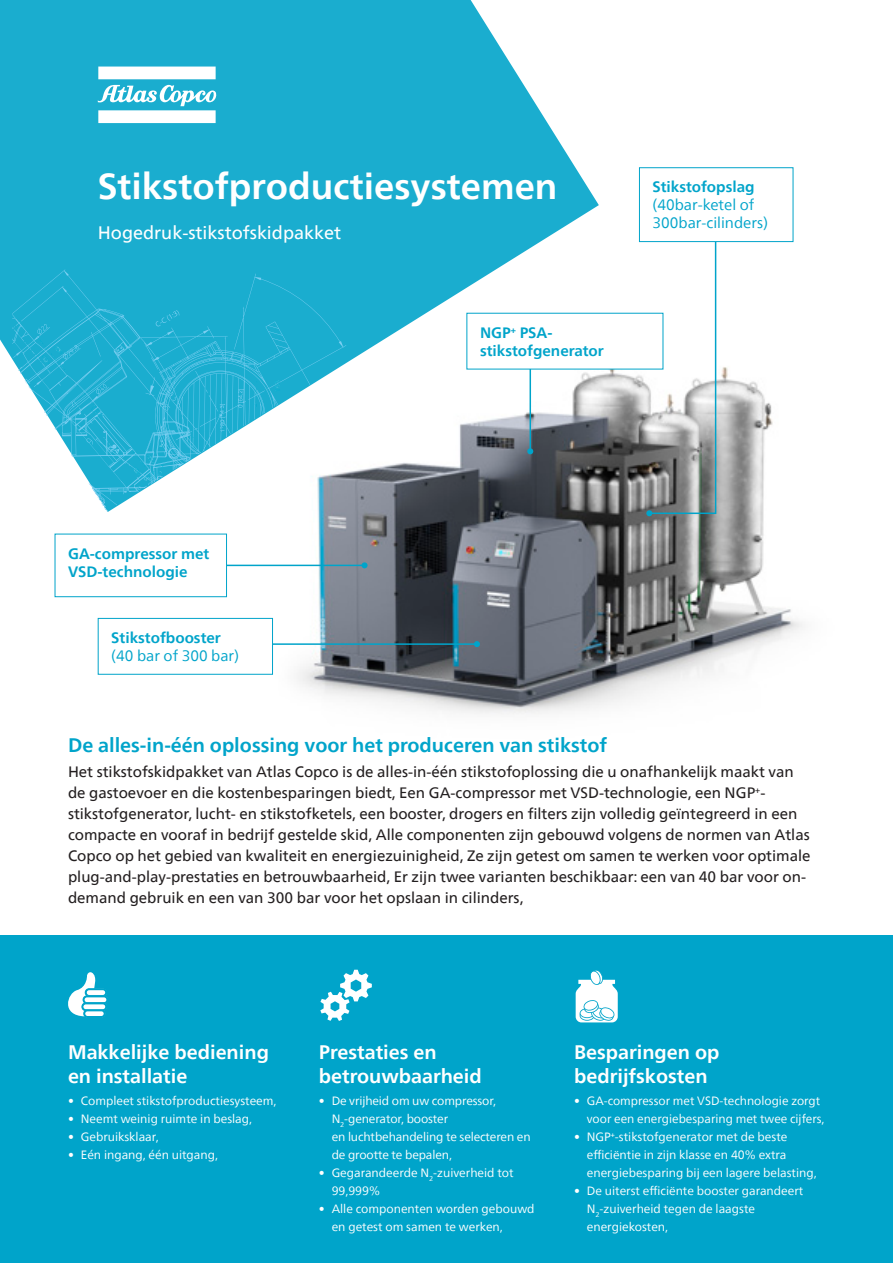
<style>
.page{position:relative;width:893px;height:1263px;background:#fff}
.page>*{position:absolute;margin:0;border:0;box-sizing:border-box;transform-origin:0 0}
.t1{font:700 36px "Neue Frutiger World";color:#fff}
.t2{font:700 19.5px/23.4px "Neue Frutiger World";color:#fff}
.t3{font:700 19.5px "Neue Frutiger World";color:#00a4ca}
.t4{font:18px "Neue Frutiger World";color:#fff}
.t5{font:15px/21px "Neue Frutiger World";color:#231f20}
.t6{font:700 15px/18px "Neue Frutiger World";color:#00a4ca}
.t7{font:15px/18px "Neue Frutiger World";color:#00a4ca}
.t8{font:12px/18px "Neue Frutiger World";color:#fff}
</style>
<div class="page">
<img style="left:264px;top:367px;width:539px;height:348px">
<svg style="left:0;top:0;width:599px;height:512px;fill:#1aadcf"></svg>
<div style="left:12px;top:269px;width:334px;height:165px;background:#1aadcf"></div>
<svg style="left:12px;top:310px;width:326px;height:202px"></svg>
<img style="left:190px;top:367px;width:3px;height:71px">
<img style="left:37px;top:337px;width:29px;height:34px">
<img style="left:254px;top:380px;width:26px;height:27px">
<img style="left:84px;top:393px;width:19px;height:23px">
<img style="left:133px;top:445px;width:30px;height:23px">
<svg style="left:98px;top:67px;width:118px;height:12px"></svg>
<svg style="left:98px;top:85px;width:118px;height:38px"></svg>
<div style="left:0;top:935px;width:893px;height:328px;background:#00a4ca"></div>
<svg style="left:320px;top:970px;width:52px;height:51px"></svg>
<svg style="left:576px;top:970px;width:42px;height:52px"></svg>
<svg style="left:68px;top:972px;width:40px;height:46px"></svg>
<hr style="left:155px;top:565px;width:210px;height:1px;background:#00a4ca">
<svg style="left:362px;top:562px;width:6px;height:6px"></svg>
<hr style="left:268px;top:643px;width:209px;height:2px;background:#00a4ca">
<svg style="left:474px;top:641px;width:6px;height:6px"></svg>
<hr style="left:529px;top:321px;width:2px;height:130px;background:#00a4ca">
<svg style="left:527px;top:448px;width:6px;height:6px"></svg>
<svg style="left:646px;top:242px;width:71px;height:274px"></svg>
<div style="left:55px;top:534px;width:172px;height:63px;background:#fff"></div>
<div style="left:55px;top:534px;width:172px;height:63px;border:1px solid #00a4ca"></div>
<div style="left:98px;top:618px;width:174px;height:56px;background:#fff"></div>
<div style="left:98px;top:618px;width:175px;height:57px;border:1px solid #00a4ca"></div>
<div style="left:467px;top:313px;width:196px;height:56px;background:#fff"></div>
<div style="left:639px;top:167px;width:154px;height:75px;border:1px solid #00a4ca"></div>
<h1 class="t1" style="left:98px;top:154px;width:461px">Stikstofproductiesystemen</h1>
<p class="t4" style="left:98px;top:219px;width:245px">Hogedruk-stikstofskidpakket</p>
<p class="t6" style="left:480px;top:323px;width:125px">NGP<sup>+</sup> PSA&shy;stikstofgenerator</p>
<p class="t6" style="left:653px;top:178px;width:103px">Stikstofopslag</p>
<p class="t7" style="left:653px;top:196px;width:117px">(40bar-ketel of<br>300bar-cilinders)</p>
<p class="t6" style="left:68px;top:544px;width:143px">GA-compressor met<br>VSD-technologie</p>
<p class="t6" style="left:111px;top:629px;width:111px">Stikstofbooster</p>
<p class="t7" style="left:111px;top:647px;width:129px">(40 bar of 300 bar)</p>
<h2 class="t3" style="left:68px;top:728px;width:541px">De alles-in-één oplossing voor het produceren van stikstof</h2>
<p class="t5" style="left:68px;top:762px;width:744px">Het stikstofskidpakket van Atlas Copco is de alles-in-één stikstofoplossing die u onafhankelijk maakt van de gastoevoer en die kostenbesparingen biedt, Een GA-compressor met VSD-technologie, een NGP<sup>+</sup>- stikstofgenerator, lucht- en stikstofketels, een booster, drogers en filters zijn volledig geïntegreerd in een compacte en vooraf in bedrijf gestelde skid, Alle componenten zijn gebouwd volgens de normen van Atlas Copco op het gebied van kwaliteit en energiezuinigheid, Ze zijn getest om samen te werken voor optimale plug-and-play-prestaties en betrouwbaarheid, Er zijn twee varianten beschikbaar: een van 40 bar voor on&shy;demand gebruik en een van 300 bar voor het opslaan in cilinders,</p>
<h2 class="t2" style="left:68px;top:1041px;width:202px">Makkelijke bediening en installatie</h2>
<p class="t8" style="left:68px;top:1092px;width:210px">• Compleet stikstofproductiesysteem,</p>
<p class="t8" style="left:68px;top:1110px;width:185px">• Neemt weinig ruimte in beslag,</p>
<p class="t8" style="left:68px;top:1128px;width:92px">• Gebruiksklaar,</p>
<p class="t8" style="left:68px;top:1146px;width:151px">• Eén ingang, één uitgang,</p>
<h2 class="t2" style="left:319px;top:1041px;width:164px">Prestaties en betrouwbaarheid</h2>
<p class="t8" style="left:332px;top:1092px;width:200px;text-indent:-13px">• De vrijheid om uw compressor,<br>N<sub>2</sub>-generator, booster<br>en luchtbehandeling te selecteren en de grootte te bepalen,</p>
<p class="t8" style="left:332px;top:1164px;width:183px;text-indent:-13px">• Gegarandeerde N<sub>2</sub>-zuiverheid tot<br>99,999%</p>
<p class="t8" style="left:332px;top:1200px;width:204px;text-indent:-13px">• Alle componenten worden gebouwd en getest om samen te werken,</p>
<h2 class="t2" style="left:574px;top:1041px;width:147px">Besparingen op bedrijfskosten</h2>
<p class="t8" style="left:587px;top:1092px;width:239px;text-indent:-13px">• GA-compressor met VSD-technologie zorgt voor een energiebesparing met twee cijfers,</p>
<p class="t8" style="left:587px;top:1128px;width:231px;text-indent:-13px">• NGP<sup>+</sup>-stikstofgenerator met de beste efficiëntie in zijn klasse en 40% extra energiebesparing bij een lagere belasting,</p>
<p class="t8" style="left:587px;top:1182px;width:218px;text-indent:-13px">• De uiterst efficiënte booster garandeert<br>N<sub>2</sub>-zuiverheid tegen de laagste energiekosten,</p>
</div>
